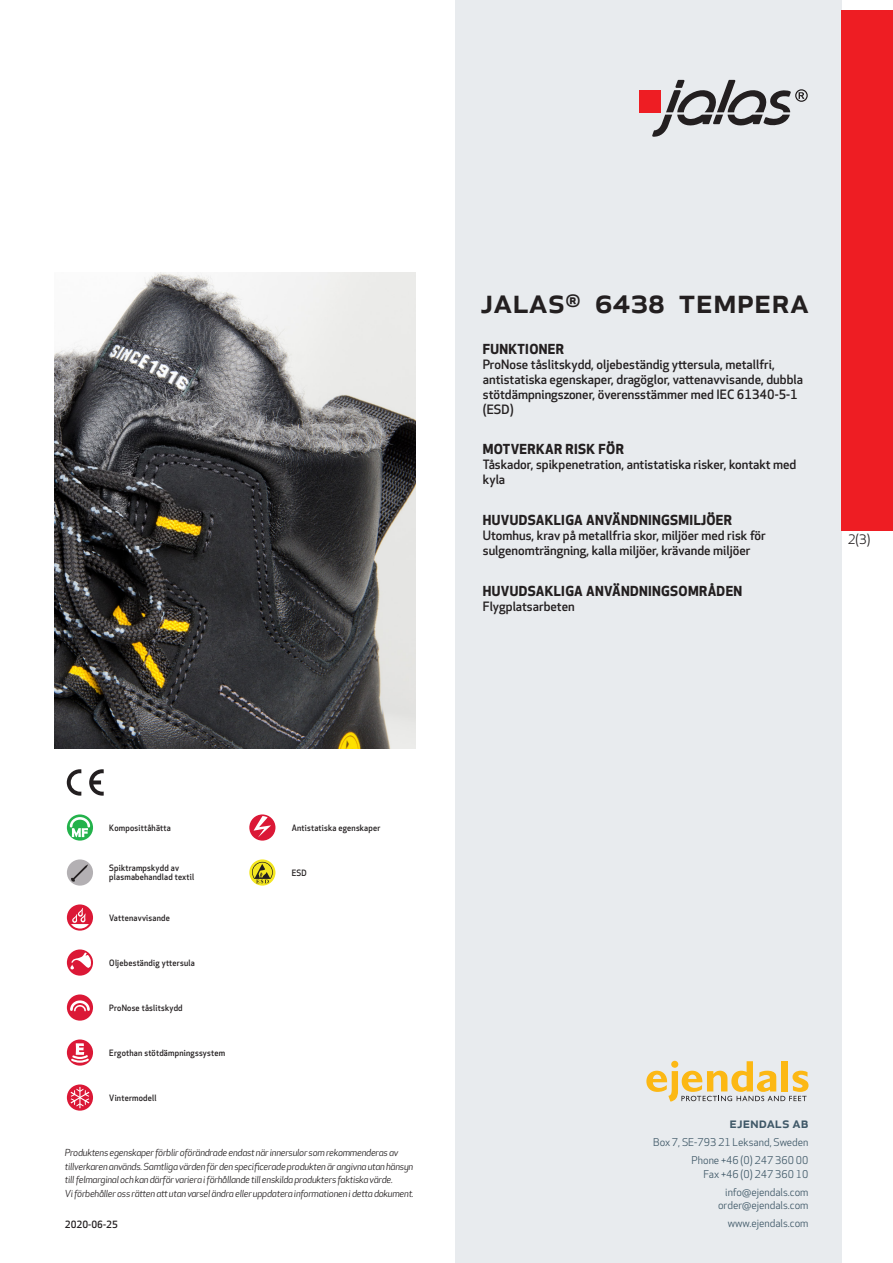
<style>
.page{position:relative;width:893px;height:1263px;background:#fff}
.page>*{position:absolute;margin:0;border:0;box-sizing:border-box;transform-origin:0 0}
.prodname{font:500 34.5px "Apex New";color:#231f20}
.t1{font:500 15px "Apex New";color:#405968}
.Funktion_body{font:700 13.5px "Apex New";letter-spacing:.025em;color:#231f20}
.t2{font:12.75px "Apex New";color:#231f20}
.Funktion_body-2{font:500 12.6px/15px "Apex New";color:#231f20}
.t3{font:10.5px/18px "Apex New";color:#405968;text-align:right}
.Sidfot_datum{font:500 9.75px "Apex New";color:#231f20}
.t4{font:italic 9.45px/13.5px "Apex New";letter-spacing:-.025em;color:#231f20}
.Artikel{font:500 8.55px/9px "Apex New";letter-spacing:.025em;color:#231f20;scale:.95 1}
</style>
<div class="page">
<div style="left:455px;top:0;width:387px;height:1263px;background:#e8ebee"></div>
<svg style="left:646px;top:1061px;width:162px;height:40px"></svg>
<div style="left:842px;top:11px;width:51px;height:520px;background:#ee1d23"></div>
<div style="left:639px;top:90px;width:22px;height:22px;background:#ee1d23"></div>
<svg style="left:652px;top:80px;width:156px;height:57px"></svg>
<svg style="left:67px;top:814px;width:26px;height:27px"></svg>
<svg style="left:70px;top:817px;width:20px;height:20px"></svg>
<div style="left:67px;top:859px;width:26px;height:27px;background:#b3b0b3;border-radius:50%"></div>
<svg style="left:71px;top:864px;width:17px;height:18px"></svg>
<svg style="left:67px;top:904px;width:26px;height:27px"></svg>
<svg style="left:71px;top:908px;width:18px;height:20px"></svg>
<svg style="left:67px;top:949px;width:26px;height:27px"></svg>
<svg style="left:70px;top:952px;width:21px;height:17px"></svg>
<div style="left:67px;top:994px;width:26px;height:27px;background:#db1836;border-radius:50%"></div>
<svg style="left:70px;top:1000px;width:20px;height:11px"></svg>
<svg style="left:67px;top:1039px;width:26px;height:27px"></svg>
<svg style="left:69px;top:1043px;width:22px;height:21px"></svg>
<svg style="left:67px;top:1084px;width:26px;height:27px"></svg>
<svg style="left:71px;top:1087px;width:18px;height:21px"></svg>
<svg style="left:249px;top:814px;width:26px;height:27px"></svg>
<svg style="left:254px;top:816px;width:17px;height:21px"></svg>
<svg style="left:249px;top:859px;width:26px;height:26px"></svg>
<svg style="left:252px;top:862px;width:21px;height:21px"></svg>
<svg style="left:89px;top:769px;width:15px;height:27px"></svg>
<svg style="left:67px;top:769px;width:14px;height:27px"></svg>
<img style="left:54px;top:272px;width:361px;height:476px">
<p class="prodname" style="left:480px;top:277px;width:330px">JALAS<sup>®</sup> 6438 TEMPERA</p>
<p class="Funktion_body" style="left:483px;top:339px;width:83px">FUNKTIONER</p>
<p class="Funktion_body-2" style="left:483px;top:356px;width:322px">ProNose tåslitskydd, oljebeständig yttersula, metallfri, antistatiska egenskaper, dragöglor, vattenavvisande, dubbla stötdämpningszoner, överensstämmer med IEC 61340-5-1 (ESD)</p>
<p class="Funktion_body" style="left:483px;top:440px;width:142px">MOTVERKAR RISK FÖR</p>
<p class="Funktion_body-2" style="left:483px;top:457px;width:315px">Tåskador, spikpenetration, antistatiska risker, kontakt med kyla</p>
<p class="Funktion_body" style="left:483px;top:510px;width:251px">HUVUDSAKLIGA ANVÄNDNINGSMILJÖER</p>
<p class="Funktion_body-2" style="left:483px;top:528px;width:284px">Utomhus, krav på metallfria skor, miljöer med risk för sulgenomträngning, kalla miljöer, krävande miljöer</p>
<p class="Funktion_body" style="left:483px;top:581px;width:261px">HUVUDSAKLIGA ANVÄNDNINGSOMRÅDEN</p>
<p class="Funktion_body-2" style="left:483px;top:598px;width:93px">Flygplatsarbeten</p>
<p class="t2" style="left:848px;top:531px;width:24px">2(3)</p>
<p class="Artikel" style="left:109px;top:823px;width:66px">Komposittåhätta</p>
<p class="Artikel" style="left:109px;top:864px;width:91px">Spiktrampskydd av plasmabehandlad textil</p>
<p class="Artikel" style="left:109px;top:913px;width:65px">Vattenavvisande</p>
<p class="Artikel" style="left:109px;top:958px;width:92px">Oljebeständig yttersula</p>
<p class="Artikel" style="left:109px;top:1003px;width:79px">ProNose tåslitskydd</p>
<p class="Artikel" style="left:109px;top:1048px;width:124px">Ergothan stötdämpningssystem</p>
<p class="Artikel" style="left:109px;top:1093px;width:51px">Vintermodell</p>
<p class="Artikel" style="left:292px;top:823px;width:95px">Antistatiska egenskaper</p>
<p class="Artikel" style="left:292px;top:868px;width:17px">ESD</p>
<p class="t4" style="left:65px;top:1146px;width:350px">Produktens egenskaper förblir oförändrade endast när innersulor som rekommenderas av tillverkaren används. Samtliga värden för den specificerade produkten är angivna utan hänsyn till felmarginal och kan därför variera i förhållande till enskilda produkters faktiska värde.<br>Vi förbehåller oss rätten att utan varsel ändra eller uppdatera informationen i detta dokument.</p>
<p class="Sidfot_datum" style="left:65px;top:1218px;width:54px">2020-06-25</p>
<p class="t1" style="left:729px;top:1113px;width:80px">ejendals ab</p>
<p class="t3" style="left:653px;top:1133px;width:157px">Box 7, SE-793 21 Leksand, Sweden<br>Phone +46 (0) 247 360 00</p>
<p class="t3" style="left:703px;top:1165px;width:107px">Fax +46 (0) 247 360 10 info@ejendals.com</p>
<p class="t3" style="left:718px;top:1196px;width:92px">order@ejendals.com</p>
<p class="t3" style="left:728px;top:1215px;width:82px">www.ejendals.com</p>
</div>
